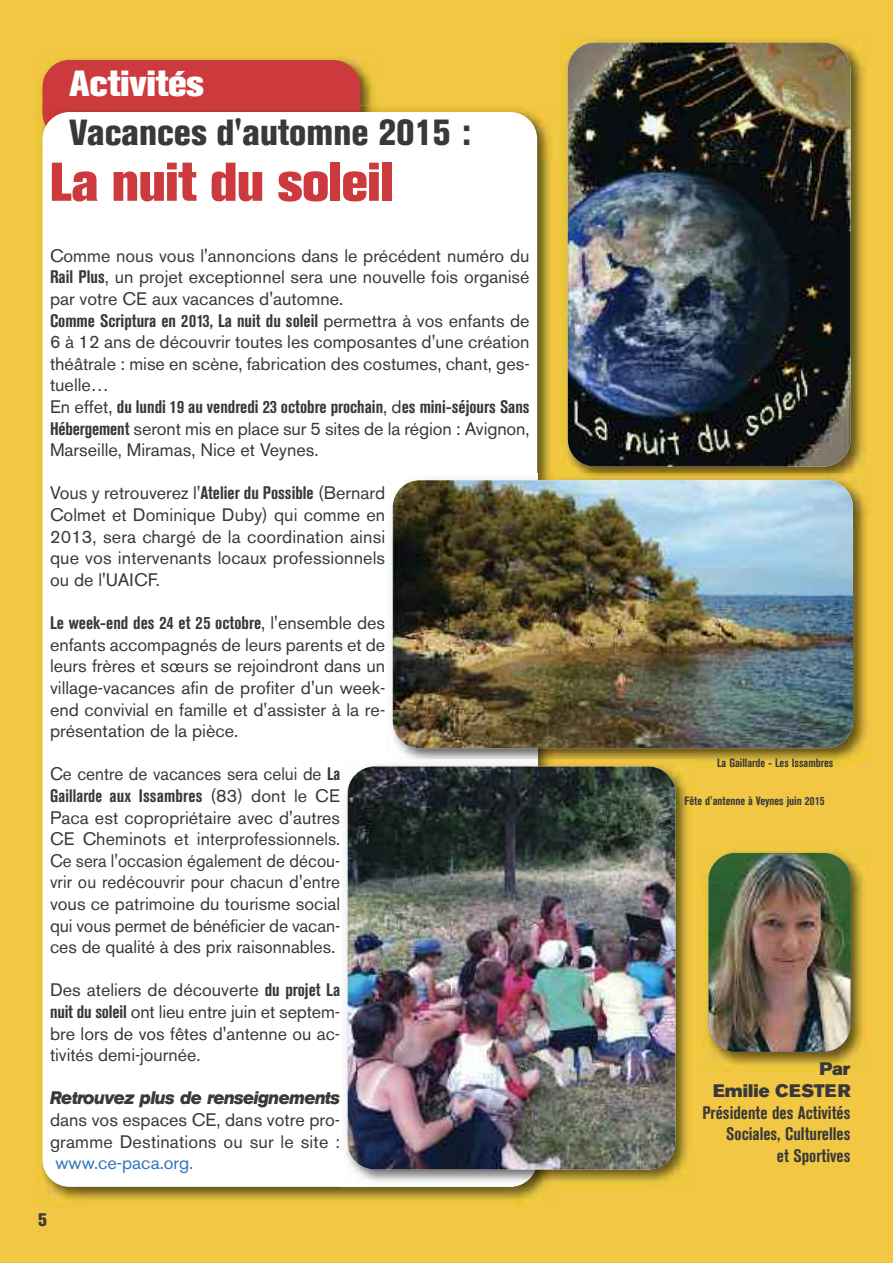
<style>
.page{position:relative;width:893px;height:1263px;background:#f1c743}
.page>*{position:absolute;margin:0;border:0;box-sizing:border-box;transform-origin:0 0}
.t1{font:800 54px "Akzidenz Grotesk BE";color:#cc3a3d;scale:.95 1}
.t2{font:800 condensed 36px "Akzidenz Grotesk BE";color:#39383a}
.t3{font:800 36px "Akzidenz Grotesk BE";color:#fff}
.t4{font:18px/21.6px "Akzidenz Grotesk BE";color:#39383a;text-align:justify}
.t5{font:18px/21.6px "Akzidenz Grotesk BE";color:#39383a;text-align:justify;scale:.95 1}
.t6{font:700 condensed 18px/21.6px "Akzidenz Grotesk BE";color:#39383a;text-align:right}
.t7{font:italic 700 expanded 18px "Akzidenz Grotesk BE";letter-spacing:-.04em;color:#39383a;scale:.75 1}
.t8{font:18px "Akzidenz Grotesk BE";color:#3376bb}
.t9{font:18px/21.6px "Akzidenz Grotesk BE Super";color:#39383a;text-align:right}
.t10{font:800 condensed 18px "Akzidenz Grotesk BE";color:#39383a}
.t11{font:700 condensed 12px "Akzidenz Grotesk BE";color:#39383a}
.s1{font-weight:700;font-stretch:condensed}
</style>
<div class="page">
<img style="left:36px;top:54px;width:337px;height:51px">
<div style="left:43px;top:60px;width:317px;height:80px;background:#cc3a3d;border-radius:27px"></div>
<img style="left:36px;top:105px;width:520px;height:1101px">
<div style="left:43px;top:112px;width:494px;height:1075px;background:#fff;border-radius:27px"></div>
<img style="left:561px;top:40px;width:304px;height:434px">
<img style="left:568px;top:43px;width:282px;height:423px;border-radius:27px">
<img style="left:556px;top:474px;width:313px;height:293px">
<img style="left:392px;top:474px;width:164px;height:286px">
<img style="left:393px;top:480px;width:460px;height:268px;border-radius:27px">
<img style="left:341px;top:768px;width:350px;height:421px">
<img style="left:341px;top:764px;width:196px;height:423px">
<img style="left:386px;top:760px;width:309px;height:8px">
<img style="left:348px;top:766px;width:327px;height:403px;border-radius:27px">
<img style="left:702px;top:851px;width:168px;height:220px">
<img style="left:709px;top:853px;width:141px;height:199px;border-radius:27px">
<h2 class="t3" style="left:70px;top:70px;width:136px">Activités</h2>
<h2 class="t2" style="left:70px;top:119px;width:403px">Vacances d'automne 2015 :</h2>
<h1 class="t1" style="left:50px;top:163px;width:363px">La nuit du soleil</h1>
<p class="t4" style="left:50px;top:247px;width:481px;text-align:left">Comme nous vous l'annoncions dans le précédent numéro du <span class="s1">Rail Plus</span>, un projet exceptionnel sera une nouvelle fois organisé par votre CE aux vacances d'automne.<br><span class="s1">Comme Scriptura en 2013, La nuit du soleil</span> permettra à vos enfants de 6 à 12 ans de découvrir toutes les composantes d'une création théâtrale : mise en scène, fabrication des costumes, chant, ges&shy;tuelle…<br>En effet, <span class="s1">du lundi 19 au vendredi 23 octobre prochain</span>, d<span class="s1">es mini-séjours Sans Hébergement</span> seront mis en place sur 5 sites de la région : Avignon, Marseille, Miramas, Nice et Veynes.</p>
<p class="t4" style="left:50px;top:484px;width:337px">Vous y retrouverez l'<span class="s1">Atelier du Possible</span> (Bernard Colmet et Dominique Duby) qui comme en 2013, sera chargé de la coordination ainsi que vos intervenants locaux professionnels ou de l'UAICF.</p>
<p class="t4" style="left:50px;top:614px;width:337px"><span class="s1">Le week-end des 24 et 25 octobre</span>, l'ensemble des enfants accompagnés de leurs parents et de leurs frères et sœurs se rejoindront dans un village-vacances afin de profiter d'un week&shy;end convivial en famille et d'assister à la re&shy;présentation de la pièce.</p>
<p class="t5" style="left:50px;top:765px;width:307px">Ce centre de vacances sera celui de <span class="s1">La Gaillarde aux Issambres</span> (83) dont le CE Paca est copropriétaire avec d'autres CE Cheminots et interprofessionnels.<br>Ce sera l'occasion également de décou&shy;vrir ou redécouvrir pour chacun d'entre vous ce patrimoine du tourisme social qui vous permet de bénéficier de vacan&shy;ces de qualité à des prix raisonnables.</p>
<p class="t4" style="left:50px;top:981px;width:292px">Des ateliers de découverte <span class="s1">du projet La nuit du soleil</span> ont lieu entre juin et septem&shy;bre lors de vos fêtes d'antenne ou ac&shy;tivités demi-journée.</p>
<p class="t7" style="left:50px;top:1092px;width:388px">Retrouvez plus de renseignements</p>
<p class="t4" style="left:50px;top:1111px;width:292px">dans vos espaces CE, dans votre pro&shy;gramme Destinations ou sur le site :</p>
<p class="t8" style="left:55px;top:1156px;width:140px">www.ce-paca.org.</p>
<p class="t10" style="left:38px;top:1214px;width:10px">5</p>
<p class="t11" style="left:717px;top:759px;width:118px">La Gaillarde - Les Issambres</p>
<p class="t11" style="left:685px;top:796px;width:142px">Fête d'antenne à Veynes juin 2015</p>
<p class="t9" style="left:713px;top:1060px;width:139px">Par<br>Emilie CESTER</p>
<p class="t6" style="left:702px;top:1103px;width:149px">Présidente des Activités<br>Sociales, Culturelles<br>et Sportives</p>
</div>
